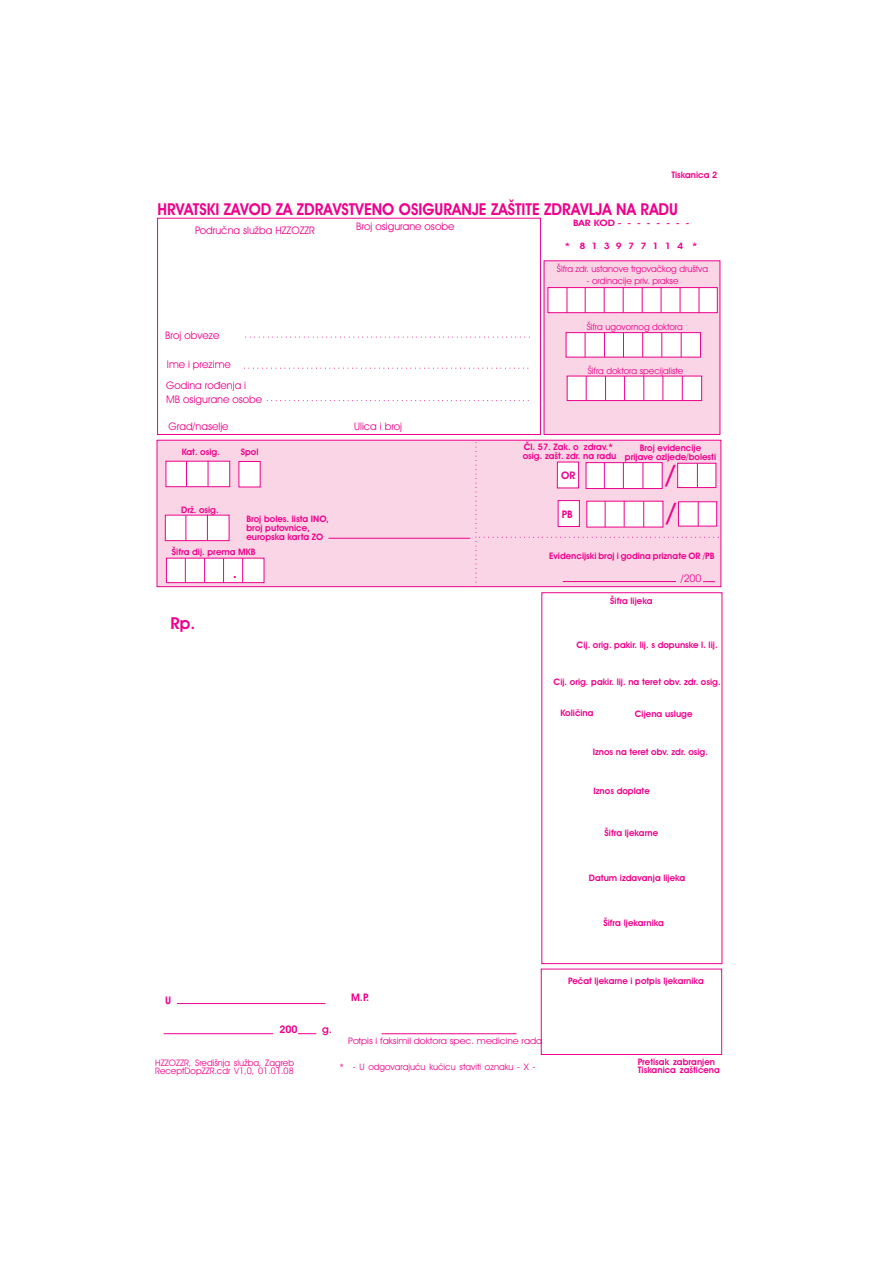
<style>
.page{position:relative;width:894px;height:1263px;background:#fff}
.page>*{position:absolute;margin:0;border:0;box-sizing:border-box;transform-origin:0 0}
.t1{font:27px "Avant Garde Bk BT";color:#ed028c;scale:1.34 1}
.t2{font:700 16.5px "Avant Garde Bk BT";color:#ed028c;scale:.94 1}
.t3{font:700 16.5px "Avant Garde Bk BT";color:#ed028c}
.t4{font:700 15px "Avant Garde Bk BT";color:#ed028c}
.t5{font:10.5px/13.5px "Avant Garde Bk BT";color:#ed028c}
.t6{font:700 10.5px "Avant Garde Bk BT";color:#ed028c}
.t7{font:700 9px/9px "Avant Garde Bk BT";color:#ed028c}
.t8{font:9px/8.1px "Avant Garde Bk BT";color:#ed028c}
.t9{font:9px "Avant Garde Bk BT";color:#ed028c;scale:1.08 1}
.t10{font:700 8.85px "Avant Garde Bk BT";letter-spacing:.58em;color:#ed028c;scale:1.18 1}
</style>
<div class="page">
<div style="left:544px;top:261px;width:176px;height:174px;background:#fad5e5"></div>
<div style="left:157px;top:440px;width:564px;height:147px;background:#fad5e5;border:1px solid #ed028c"></div>
<hr style="left:177px;top:1003px;width:148px;height:1px;background:#ed028c">
<hr style="left:164px;top:1033px;width:109px;height:1px;background:#ed028c">
<hr style="left:382px;top:1034px;width:135px;height:1px;background:#ed028c">
<div style="left:157px;top:218px;width:384px;height:217px;border:1px solid #ed028c"></div>
<svg style="left:245px;top:337px;width:285px;height:1px"></svg>
<div style="left:166px;top:461px;width:64px;height:26px;background:#fff;border:1px solid #ed028c"></div>
<svg style="left:208px;top:461px;width:1px;height:25px"></svg>
<svg style="left:186px;top:461px;width:1px;height:26px"></svg>
<div style="left:165px;top:515px;width:64px;height:26px;background:#fff;border:1px solid #ed028c"></div>
<svg style="left:207px;top:515px;width:1px;height:25px"></svg>
<svg style="left:186px;top:515px;width:1px;height:26px"></svg>
<div style="left:239px;top:461px;width:21px;height:26px;background:#fff"></div>
<div style="left:566px;top:332px;width:135px;height:25px;background:#fff;border:1px solid #ed028c"></div>
<svg style="left:681px;top:332px;width:1px;height:25px"></svg>
<svg style="left:662px;top:332px;width:1px;height:25px"></svg>
<svg style="left:623px;top:333px;width:1px;height:24px"></svg>
<svg style="left:642px;top:333px;width:1px;height:24px"></svg>
<svg style="left:604px;top:333px;width:1px;height:24px"></svg>
<svg style="left:585px;top:333px;width:1px;height:24px"></svg>
<div style="left:567px;top:376px;width:135px;height:25px;background:#fff;border:1px solid #ed028c"></div>
<svg style="left:682px;top:376px;width:1px;height:25px"></svg>
<svg style="left:663px;top:376px;width:1px;height:24px"></svg>
<svg style="left:624px;top:376px;width:1px;height:25px"></svg>
<svg style="left:644px;top:376px;width:1px;height:24px"></svg>
<svg style="left:605px;top:376px;width:1px;height:25px"></svg>
<svg style="left:586px;top:376px;width:1px;height:25px"></svg>
<div style="left:548px;top:287px;width:169px;height:26px;background:#fff;border:1px solid #ed028c"></div>
<svg style="left:680px;top:287px;width:1px;height:25px"></svg>
<svg style="left:699px;top:288px;width:1px;height:25px"></svg>
<svg style="left:661px;top:287px;width:1px;height:26px"></svg>
<svg style="left:623px;top:287px;width:1px;height:26px"></svg>
<svg style="left:642px;top:287px;width:1px;height:26px"></svg>
<svg style="left:604px;top:287px;width:1px;height:26px"></svg>
<svg style="left:585px;top:287px;width:1px;height:26px"></svg>
<svg style="left:567px;top:287px;width:1px;height:26px"></svg>
<svg style="left:244px;top:368px;width:285px;height:1px"></svg>
<svg style="left:267px;top:400px;width:262px;height:1px"></svg>
<hr style="left:328px;top:538px;width:142px;height:1px;background:#ed028c">
<div style="left:541px;top:969px;width:181px;height:86px;border:1px solid #ed028c"></div>
<svg style="left:298px;top:1033px;width:18px;height:1px"></svg>
<div style="left:166px;top:558px;width:98px;height:25px;background:#fff;border:1px solid #ed028c"></div>
<svg style="left:223px;top:558px;width:1px;height:25px"></svg>
<svg style="left:242px;top:558px;width:1px;height:25px"></svg>
<svg style="left:204px;top:558px;width:1px;height:25px"></svg>
<svg style="left:185px;top:558px;width:1px;height:25px"></svg>
<svg style="left:476px;top:439px;width:244px;height:148px"></svg>
<p class="t7" style="left:671px;top:171px;width:48px">Tiskanica 2</p>
<h2 class="t2" style="left:157px;top:202px;width:555px">HRVATSKI ZAVOD ZA ZDRAVSTVENO OSIGURANJE ZAŠTITE ZDRAVLJA NA RADU</h2>
<p class="t5" style="left:195px;top:224px;width:122px">Podruèna služba HZZOZZR</p>
<p class="t5" style="left:356px;top:221px;width:100px">Broj osigurane osobe</p>
<p class="t10" style="left:573px;top:219px;width:100px">BARKOD--------</p>
<p class="t10" style="left:565px;top:242px;width:114px">* 813977114 *</p>
<p class="t5" style="left:165px;top:329px;width:56px">Broj obveze</p>
<p class="t5" style="left:167px;top:359px;width:65px">Ime i prezime</p>
<p class="t5" style="left:166px;top:380px;width:97px">Godina roðenja i<br>MB osigurane osobe</p>
<p class="t5" style="left:169px;top:420px;width:62px">Grad/naselje</p>
<p class="t5" style="left:354px;top:420px;width:50px">Ulica i broj</p>
<p class="t7" style="left:182px;top:448px;width:40px">Kat. osig.</p>
<p class="t7" style="left:181px;top:506px;width:39px">Drž. osig.</p>
<p class="t7" style="left:241px;top:448px;width:19px">Spol</p>
<p class="t7" style="left:246px;top:515px;width:84px">Broj boles. lista INO,</p>
<p class="t7" style="left:246px;top:524px;width:78px">broj putovnice, europska karta ZO</p>
<p class="t7" style="left:172px;top:548px;width:85px">Šifra dij. prema MKB</p>
<h2 class="t3" style="left:171px;top:616px;width:26px">Rp.</h2>
<h3 class="t4" style="left:233px;top:566px;width:6px">.</h3>
<p class="t6" style="left:165px;top:996px;width:8px">U</p>
<p class="t6" style="left:279px;top:1025px;width:20px">200</p>
<p class="t6" style="left:322px;top:1025px;width:11px">g.</p>
<p class="t6" style="left:351px;top:993px;width:20px">M.P.</p>
<p class="t8" style="left:557px;top:266px;width:153px">Šifra zdr. ustanove trgova kog društva</p>
<p class="t8" style="left:587px;top:277px;width:94px">- ordinacije priv. prakse</p>
<p class="t8" style="left:657px;top:266px;width:7px">è</p>
<p class="t8" style="left:587px;top:324px;width:98px">Šifra ugovornog doktora</p>
<p class="t8" style="left:588px;top:367px;width:97px">Šifra doktora specijaliste</p>
<p class="t7" style="left:523px;top:444px;width:95px">Èl. 57. Zak. o zdrav.* osig. zašt. zdr. na radu</p>
<p class="t7" style="left:625px;top:444px;width:93px;text-align:center">Broj evidencije prijave ozljede/bolesti</p>
<h1 class="t1" style="left:666px;top:463px;width:9px">/</h1>
<p class="t6" style="left:561px;top:471px;width:16px">OR</p>
<p class="t6" style="left:562px;top:510px;width:12px">PB</p>
<p class="t7" style="left:549px;top:552px;width:167px">Evidencijski broj i godina priznate OR /PB</p>
<p class="t5" style="left:681px;top:573px;width:22px">/200</p>
<h1 class="t1" style="left:667px;top:502px;width:9px">/</h1>
<p class="t7" style="left:610px;top:597px;width:44px">Šifra lijeka</p>
<p class="t7" style="left:577px;top:641px;width:143px">Cij. orig. pakir. lij. s dopunske l. lij.</p>
<p class="t7" style="left:554px;top:678px;width:169px">Cij. orig. pakir. lij. na teret obv. zdr. osig.</p>
<p class="t7" style="left:560px;top:709px;width:35px">Kolièina</p>
<p class="t7" style="left:635px;top:710px;width:59px">Cijena usluge</p>
<p class="t7" style="left:593px;top:748px;width:117px">Iznos na teret obv. zdr. osig.</p>
<p class="t7" style="left:594px;top:787px;width:58px">Iznos doplate</p>
<p class="t7" style="left:605px;top:829px;width:55px">Šifra ljekarne</p>
<p class="t7" style="left:589px;top:874px;width:98px">Datum izdavanja lijeka</p>
<p class="t7" style="left:604px;top:919px;width:62px">Šifra ljekarnika</p>
<p class="t7" style="left:568px;top:977px;width:137px">Peèat ljekarne i potpis ljekarnika</p>
<p class="t9" style="left:348px;top:1038px;width:181px">Potpis i faksimil doktora spec. medicine rada</p>
<p class="t8" style="left:155px;top:1059px;width:140px">HZZOZZR, Središnja služba, Zagreb<br>ReceptDopZZR.cdr V1,0, 01.01.08</p>
<p class="t7" style="left:638px;top:1058px;width:79px">Pretisak zabranjen</p>
<p class="t8" style="left:339px;top:1064px;width:198px">* - U odgovarajuæu kuæicu staviti oznaku - X -</p>
<p class="t7" style="left:638px;top:1066px;width:84px">Tiskanica zaštiæena</p>
</div>
